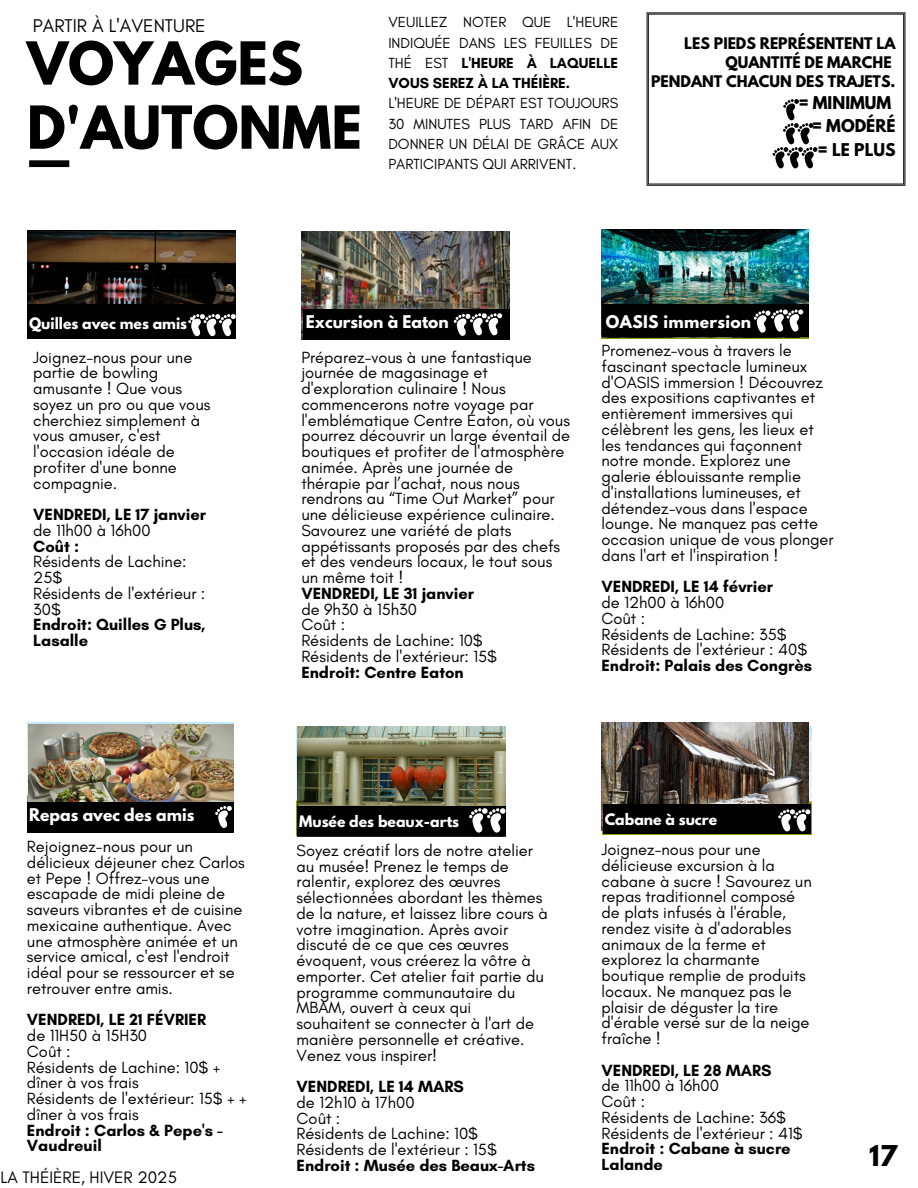
<style>
.page{position:relative;width:918px;height:1188px;background:#fff}
.page>*{position:absolute;margin:0;border:0;box-sizing:border-box;transform-origin:0 0}
.t1{font:700 52.5px/64.2px "League Spartan";color:#000}
.t2{font:700 25.35px "League Spartan";color:#000}
.t3{font:18.75px "Glacial Indifference";color:#000}
.t4{font:16.95px "Glacial Indifference";color:#000}
.t5{font:16.5px/15.8px "Glacial Indifference";color:#000}
.t6{font:700 16.5px/15.8px "Glacial Indifference";color:#000}
.t7{font:700 15.6px/23.4px "League Spartan";color:#000;text-align:right}
.t8{font:700 15.45px "League Spartan";color:#fff}
.t9{font:700 15.45px "League Spartan";letter-spacing:.02em;color:#fff}
.t10{font:14.85px/20.2px "Glacial Indifference";color:#000}
.t11{font:700 14.25px/19.2px "League Spartan";color:#000;text-align:right}
.t12{font:700 13.95px "League Spartan";color:#fff}
.s1{font-weight:700}
</style>
<div class="page">
<svg style="left:647px;top:12px;width:258px;height:174px"></svg>
<div style="left:29px;top:160px;width:40px;height:7px;background:#000"></div>
<img style="left:28px;top:230px;width:208px;height:108px">
<div style="left:28px;top:304px;width:206px;height:34px;background:#000"></div>
<img style="left:301px;top:232px;width:208px;height:108px">
<div style="left:303px;top:310px;width:206px;height:30px;background:#000"></div>
<img style="left:602px;top:230px;width:207px;height:108px">
<div style="left:602px;top:304px;width:207px;height:33px;background:#000"></div>
<img style="left:298px;top:727px;width:208px;height:79px">
<img style="left:28px;top:724px;width:206px;height:78px">
<div style="left:27px;top:802px;width:207px;height:30px;background:#000"></div>
<div style="left:297px;top:806px;width:209px;height:30px;background:#000"></div>
<img style="left:602px;top:723px;width:207px;height:108px">
<div style="left:603px;top:805px;width:208px;height:29px;background:#000"></div>
<svg style="left:188px;top:314px;width:48px;height:22px"></svg>
<svg style="left:778px;top:809px;width:32px;height:22px"></svg>
<svg style="left:215px;top:806px;width:17px;height:22px"></svg>
<svg style="left:469px;top:808px;width:36px;height:25px"></svg>
<svg style="left:454px;top:313px;width:48px;height:23px"></svg>
<svg style="left:754px;top:310px;width:49px;height:23px"></svg>
<p class="t3" style="left:33px;top:14px;width:174px">PARTIR À L'AVENTURE</p>
<p class="t10" style="left:388px;top:12px;width:231px">VEUILLEZ NOTER QUE L'HEURE<br>INDIQUÉE DANS LES FEUILLES DE<br>THÉ EST <span class="s1">L'HEURE À LAQUELLE<br>VOUS SEREZ À LA THÉIÈRE.<br></span>L'HEURE DE DÉPART EST TOUJOURS<br>30 MINUTES PLUS TARD AFIN DE<br>DONNER UN DÉLAI DE GRÂCE AUX<br>PARTICIPANTS QUI ARRIVENT.</p>
<p class="t1" style="left:27px;top:38px;width:336px">VOYAGES<br>D'AUTONME</p>
<p class="t11" style="left:651px;top:36px;width:246px">LES PIEDS REPRÉSENTENT LA<br>QUANTITÉ DE MARCHE<br>PENDANT CHACUN DES TRAJETS.</p>
<p class="t7" style="left:799px;top:93px;width:98px">= MINIMUM = MODÉRÉ = LE PLUS</p>
<h4 class="t12" style="left:29px;top:316px;width:168px">Quilles avec mes amis !</h4>
<h2 class="t5" style="left:33px;top:349px;width:179px">Joignez-nous pour une partie de bowling amusante ! Que vous soyez un pro ou que vous cherchiez simplement à vous amuser, c'est l'occasion idéale de profiter d'une bonne compagnie.</h2>
<h1 class="t5" style="left:33px;top:506px;width:174px"><span class="s1">VENDREDI, LE 17 janvier </span>de 11h00 à 16h00<br><span class="s1">Coût :<br></span>Résidents de Lachine:<br>25$<br>Résidents de l'extérieur :<br>30$<br><span class="s1">Endroit: Quilles G Plus,<br>Lasalle</span></h1>
<p class="t8" style="left:306px;top:315px;width:144px">Excursion à Eaton</p>
<p class="t5" style="left:301px;top:349px;width:270px">Préparez-vous à une fantastique journée de magasinage et d'exploration culinaire ! Nous commencerons notre voyage par l'emblématique Centre Eaton, où vous pourrez découvrir un large éventail de boutiques et profiter de l'atmosphère animée. Après une journée de thérapie par l’achat, nous nous rendrons au “Time Out Market” pour une délicieuse expérience culinaire.<br>Savourez une variété de plats appétissants proposés par des chefs et des vendeurs locaux, le tout sous un même toit !<br><span class="s1">VENDREDI, LE 31 janvier<br></span>de 9h30 à 15h30<br>Coût :<br>Résidents de Lachine: 10$<br>Résidents de l'extérieur: 15$</p>
<p class="t6" style="left:301px;top:664px;width:164px">Endroit: Centre Eaton</p>
<h3 class="t9" style="left:606px;top:314px;width:147px">OASIS immersion</h3>
<p class="t5" style="left:602px;top:342px;width:234px">Promenez-vous à travers le fascinant spectacle lumineux d'OASIS immersion ! Découvrez des expositions captivantes et entièrement immersives qui célèbrent les gens, les lieux et les tendances qui façonnent notre monde. Explorez une galerie éblouissante remplie d'installations lumineuses, et détendez-vous dans l'espace lounge. Ne manquez pas cette occasion unique de vous plonger dans l'art et l'inspiration !</p>
<p class="t5" style="left:602px;top:579px;width:212px"><span class="s1">VENDREDI, LE 14 février<br></span>de 12h00 à 16h00<br>Coût :<br>Résidents de Lachine: 35$<br>Résidents de l'extérieur : 40$<br><span class="s1">Endroit: Palais des Congrès</span></p>
<p class="t8" style="left:29px;top:807px;width:167px">Repas avec des amis</p>
<p class="t5" style="left:27px;top:839px;width:219px">Rejoignez-nous pour un délicieux déjeuner chez Carlos et Pepe ! Offrez-vous une escapade de midi pleine de saveurs vibrantes et de cuisine mexicaine authentique. Avec une atmosphère animée et un service amical, c'est l'endroit idéal pour se ressourcer et se retrouver entre amis.</p>
<p class="t6" style="left:27px;top:1012px;width:181px">VENDREDI, LE 21 FÉVRIER</p>
<p class="t5" style="left:27px;top:1028px;width:221px">de 11H50 à 15H30<br>Coût :<br>Résidents de Lachine: 10$ + dîner à vos frais<br>Résidents de l'extérieur: 15$ + + dîner à vos frais</p>
<p class="t6" style="left:27px;top:1122px;width:197px">Endroit : Carlos &amp; Pepe's -<br>Vaudreuil</p>
<p class="t4" style="left:0;top:1167px;width:178px">LA THÉIÈRE, HIVER 2025</p>
<p class="t12" style="left:299px;top:814px;width:161px">Musée des beaux-arts</p>
<p class="t5" style="left:297px;top:842px;width:253px">Soyez créatif lors de notre atelier au musée! Prenez le temps de ralentir, explorez des œuvres sélectionnées abordant les thèmes de la nature, et laissez libre cours à votre imagination. Après avoir discuté de ce que ces œuvres évoquent, vous créerez la vôtre à emporter. Cet atelier fait partie du programme communautaire du<br>MBAM, ouvert à ceux qui souhaitent se connecter à l'art de manière personnelle et créative.<br>Venez vous inspirer!</p>
<p class="t5" style="left:297px;top:1079px;width:240px"><span class="s1">VENDREDI, LE 14 MARS<br></span>de 12h10 à 17h00<br>Coût :<br>Résidents de Lachine: 10$<br>Résidents de l'extérieur : 15$<br><span class="s1">Endroit : Musée des Beaux-Arts</span></p>
<p class="t12" style="left:605px;top:813px;width:114px">Cabane à sucre</p>
<h6 class="t5" style="left:602px;top:841px;width:212px">Joignez-nous pour une délicieuse excursion à la cabane à sucre ! Savourez un repas traditionnel composé de plats infusés à l'érable, rendez visite à d'adorables animaux de la ferme et explorez la charmante boutique remplie de produits locaux. Ne manquez pas le plaisir de déguster la tire d'érable versé sur de la neige fraîche !</h6>
<h6 class="t5" style="left:602px;top:1062px;width:203px"><span class="s1">VENDREDI, LE 28 MARS<br></span>de 11h00 à 16h00<br>Coût :<br>Résidents de Lachine: 36$<br>Résidents de l'extérieur : 41$<br><span class="s1">Endroit : Cabane à sucre<br>Lalande</span></h6>
<p class="t2" style="left:869px;top:1143px;width:29px">17</p>
</div>
